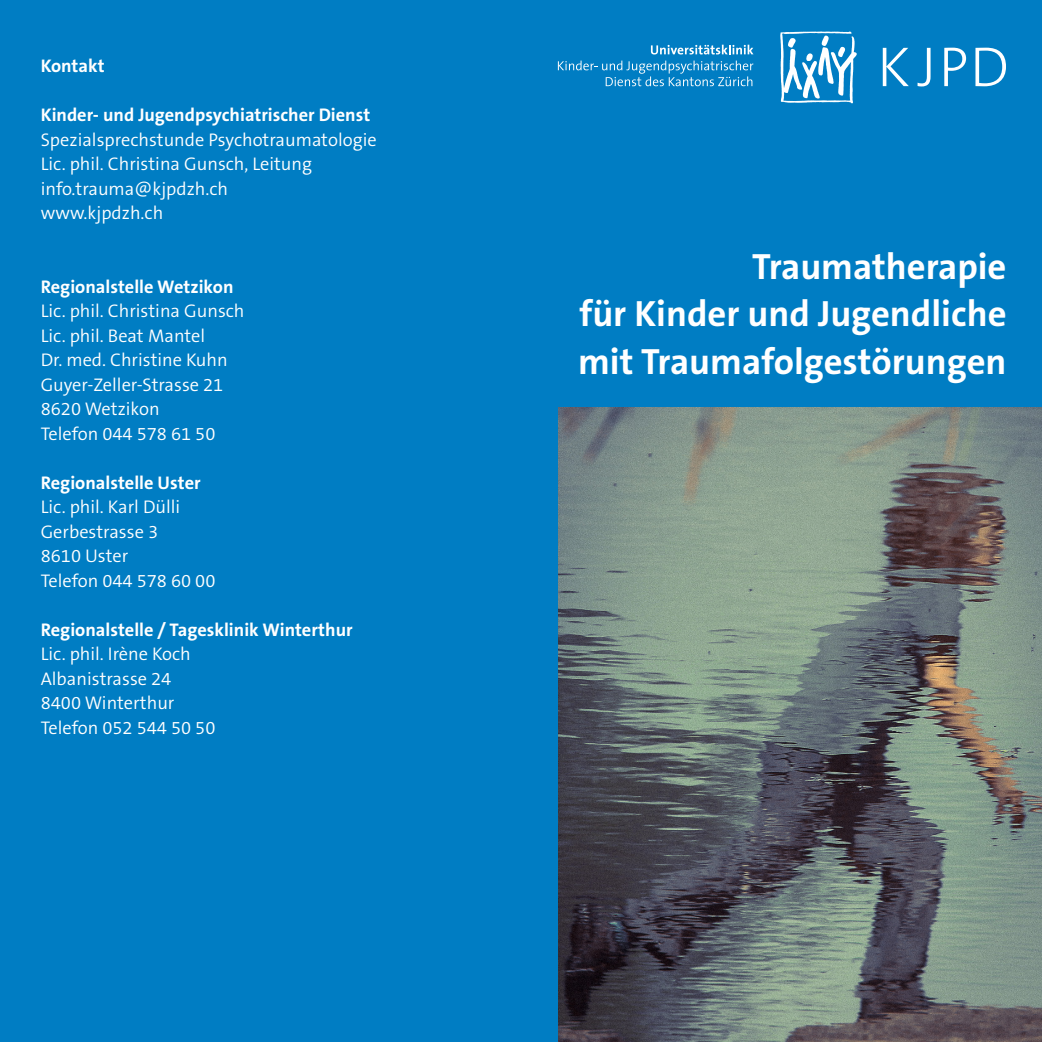
<style>
.page{position:relative;width:1042px;height:1042px;background:#fff}
.page>*{position:absolute;margin:0;border:0;box-sizing:border-box;transform-origin:0 0}
.t1{font:700 36.75px/47.2px "The Sans B7";color:#fff}
.t2{font:300 18.38px "The Sans B4";color:#fff}
.t3{font:700 18.38px "The Sans B7";color:#fff}
</style>
<div class="page">
<img style="left:557px;top:406px;width:485px;height:636px">
<div style="left:0;top:0;width:557px;height:1042px;background:#007dc3"></div>
<div style="left:522px;top:0;width:520px;height:406px;background:#007dc3"></div>
<svg style="left:780px;top:31px;width:77px;height:72px"></svg>
<svg style="left:883px;top:48px;width:26px;height:38px"></svg>
<svg style="left:917px;top:48px;width:13px;height:38px"></svg>
<svg style="left:944px;top:48px;width:22px;height:38px"></svg>
<svg style="left:975px;top:48px;width:31px;height:38px"></svg>
<svg style="left:651px;top:45px;width:102px;height:9px"></svg>
<svg style="left:558px;top:61px;width:195px;height:25px"></svg>
<p class="t3" style="left:41px;top:56px;width:65px">Kontakt</p>
<p class="t3" style="left:41px;top:105px;width:331px">Kinder- und Jugendpsychiatrischer Dienst</p>
<p class="t2" style="left:41px;top:130px;width:337px">Spezialsprechstunde Psychotraumatologie</p>
<p class="t2" style="left:41px;top:154px;width:273px">Lic. phil. Christina Gunsch, Leitung</p>
<p class="t2" style="left:41px;top:179px;width:189px">info.trauma@kjpdzh.ch</p>
<p class="t2" style="left:41px;top:203px;width:124px">www.kjpdzh.ch</p>
<p class="t3" style="left:41px;top:277px;width:194px">Regionalstelle Wetzikon</p>
<p class="t2" style="left:41px;top:301px;width:205px">Lic. phil. Christina Gunsch</p>
<p class="t2" style="left:41px;top:326px;width:166px">Lic. phil. Beat Mantel</p>
<p class="t2" style="left:41px;top:350px;width:188px">Dr. med. Christine Kuhn</p>
<p class="t2" style="left:41px;top:375px;width:184px">Guyer-Zeller-Strasse 21</p>
<p class="t2" style="left:41px;top:399px;width:120px">8620 Wetzikon</p>
<p class="t2" style="left:41px;top:424px;width:176px">Telefon 044 578 61 50</p>
<p class="t3" style="left:41px;top:473px;width:161px">Regionalstelle Uster</p>
<p class="t2" style="left:41px;top:497px;width:141px">Lic. phil. Karl Dülli</p>
<p class="t2" style="left:41px;top:522px;width:119px">Gerbestrasse 3</p>
<p class="t2" style="left:41px;top:546px;width:89px">8610 Uster</p>
<p class="t2" style="left:41px;top:571px;width:176px">Telefon 044 578 60 00</p>
<p class="t3" style="left:41px;top:620px;width:313px">Regionalstelle / Tagesklinik Winterthur</p>
<p class="t2" style="left:41px;top:644px;width:151px">Lic. phil. Irène Koch</p>
<p class="t2" style="left:41px;top:669px;width:132px">Albanistrasse 24</p>
<p class="t2" style="left:41px;top:693px;width:135px">8400 Winterthur</p>
<p class="t2" style="left:41px;top:718px;width:176px">Telefon 052 544 50 50</p>
<p class="t1" style="left:752px;top:244px;width:256px">Traumatherapie</p>
<p class="t1" style="left:578px;top:291px;width:430px">für Kinder und Jugendliche mit Traumafolgestörungen</p>
</div>
